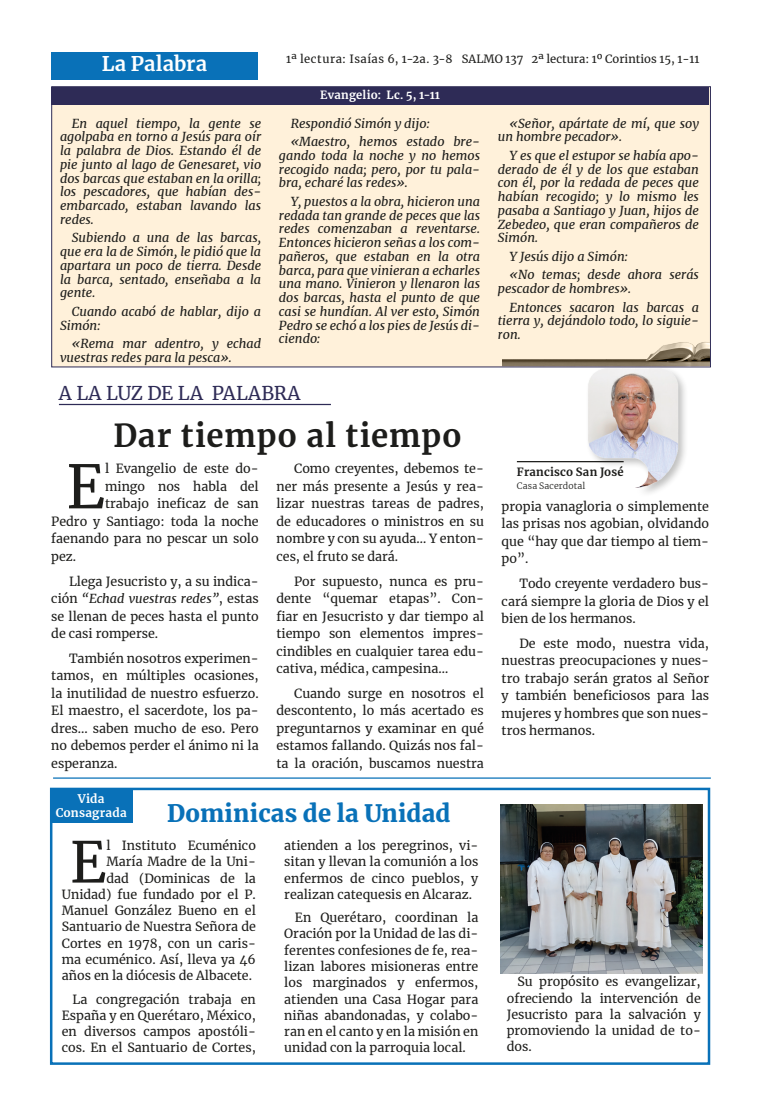
<style>
.page{position:relative;width:762px;height:1117px;background:#fff}
.page>*{position:absolute;margin:0;border:0;box-sizing:border-box;transform-origin:0 0}
.t1{font:59.62px "Merriweather";color:#1d1d1b}
.t2{font:56.25px "Merriweather";color:#1d1d1b}
.titular_de_noticia{font:700 31.25px "Merriweather";letter-spacing:.03em;color:#1d1d1b}
._0__Pagina_3{font:900 23.75px "Merriweather";letter-spacing:.01em;color:#0971b8}
.CARTA_DEL_OBISPO{font:700 20px "Merriweather";letter-spacing:.005em;color:#fff}
.LA_PALABRA{font:18.75px "Merriweather";letter-spacing:.015em;color:#2e2b56}
.t3{font:12.5px/17.5px "Merriweather";color:#1d1d1b;text-align:justify}
.t4{font:italic 12.5px/13.8px "Merriweather";color:#1d1d1b;text-align:justify}
.CARTA_DEL_OBISPO-2{font:700 11.75px "Merriweather";letter-spacing:.015em;color:#fff}
.hoja_dominical{font:11.25px "Merriweather";color:#1d1d1b}
.Secciones_de_la_Hoja{font:700 11.25px "Merriweather";letter-spacing:.02em;color:#fff}
.escritor_del_evangelio{font:700 11.25px "Merriweather";letter-spacing:.02em;color:#1d1d1b}
.subtitulo_del_comentario{font:300 8.75px "Merriweather";letter-spacing:.015em;color:#1d1d1b}
.s1{font-style:italic}
</style>
<div class="page">
<div style="left:50px;top:787px;width:660px;height:277px;border:2px solid #0971b8"></div>
<div style="left:50px;top:789px;width:82px;height:33px;background:#0971b8"></div>
<img style="left:500px;top:804px;width:202px;height:169px">
<hr style="left:59px;top:404px;width:272px;height:1px;background:#2e2b56">
<div style="left:51px;top:86px;width:660px;height:281px;background:#fff1da;border:1px solid #2e2b56"></div>
<div style="left:51px;top:87px;width:658px;height:17px;background:#2e2b56"></div>
<img style="left:502px;top:331px;width:208px;height:35px">
<div style="left:51px;top:52px;width:207px;height:27px;background:#0971b8"></div>
<hr style="left:517px;top:461px;width:107px;height:1px;background:#1d1d1b">
<img style="left:579px;top:358px;width:114px;height:131px">
<hr style="left:53px;top:777px;width:658px;height:1px;background:#0971b8">
<p class="CARTA_DEL_OBISPO" style="left:102px;top:50px;width:107px">La Palabra</p>
<p class="t4" style="left:60px;top:116px;width:203px;text-indent:12px">En aquel tiempo, la gente se agolpaba en torno a Jesús para oír la palabra de Dios. Estando él de pie junto al lago de Genesaret, vio dos barcas que estaban en la orilla; los pescadores, que habían des&shy;embarcado, estaban lavando las redes.</p>
<p class="t4" style="left:60px;top:230px;width:203px;text-indent:12px">Subiendo a una de las barcas, que era la de Simón, le pidió que la apartara un poco de tierra. Desde la barca, sentado, enseñaba a la gente.</p>
<p class="t4" style="left:60px;top:304px;width:203px;text-indent:12px">Cuando acabó de hablar, dijo a<br>Simón:</p>
<p class="t4" style="left:60px;top:336px;width:203px;text-indent:12px">«Rema mar adentro, y echad vuestras redes para la pesca».</p>
<p class="hoja_dominical" style="left:286px;top:51px;width:415px">1ª lectura: Isaías 6, 1-2a. 3-8 SALMO 137 2ª lectura: 1º Corintios 15, 1-11</p>
<p class="Secciones_de_la_Hoja" style="left:320px;top:87px;width:121px">Evangelio: Lc. 5, 1-11</p>
<p class="t4" style="left:291px;top:116px;width:141px">Respondió Simón y dijo:</p>
<p class="t4" style="left:279px;top:134px;width:203px;text-indent:12px">«Maestro, hemos estado bre&shy;gando toda la noche y no hemos recogido nada; pero, por tu pala&shy;bra, echaré las redes».</p>
<p class="t4" style="left:279px;top:194px;width:203px;text-indent:12px">Y, puestos a la obra, hicieron una redada tan grande de peces que las redes comenzaban a reventarse.<br>Entonces hicieron señas a los com&shy;pañeros, que estaban en la otra barca, para que vinieran a echarles una mano. Vinieron y llenaron las dos barcas, hasta el punto de que casi se hundían. Al ver esto, Simón Pedro se echó a los pies de Jesús di&shy;ciendo:</p>
<p class="t4" style="left:498px;top:116px;width:203px;text-indent:12px">«Señor, apártate de mí, que soy un hombre pecador».</p>
<p class="t4" style="left:498px;top:148px;width:203px;text-indent:12px">Y es que el estupor se había apo&shy;derado de él y de los que estaban con él, por la redada de peces que habían recogido; y lo mismo les pasaba a Santiago y Juan, hijos de Zebedeo, que eran compañeros de Simón.</p>
<p class="t4" style="left:509px;top:249px;width:120px">Y Jesús dijo a Simón:</p>
<p class="t4" style="left:498px;top:267px;width:203px;text-indent:12px">«No temas; desde ahora serás pescador de hombres».</p>
<p class="t4" style="left:498px;top:300px;width:203px;text-indent:12px">Entonces sacaron las barcas a tierra y, dejándolo todo, lo siguie&shy;ron.</p>
<p class="LA_PALABRA" style="left:59px;top:380px;width:243px">A LA LUZ DE LA PALABRA</p>
<p class="titular_de_noticia" style="left:113px;top:414px;width:350px">Dar tiempo al tiempo</p>
<p class="t1" style="left:66px;top:445px;width:40px">E</p>
<p class="t3" style="left:105px;top:459px;width:155px">l Evangelio de este do-</p>
<p class="t3" style="left:276px;top:459px;width:209px;text-indent:18px">Como creyentes, debemos te&shy;ner más presente a Jesús y rea&shy;lizar nuestras tareas de padres, de educadores o ministros en su nombre y con su ayuda… Y enton&shy;ces, el fruto se dará.</p>
<p class="t3" style="left:276px;top:571px;width:209px;text-indent:18px">Por supuesto, nunca es pru&shy;dente “quemar etapas”. Con&shy;fiar en Jesucristo y dar tiempo al tiempo son elementos impres&shy;cindibles en cualquier tarea edu&shy;cativa, médica, campesina…</p>
<p class="t3" style="left:276px;top:684px;width:209px;text-indent:18px">Cuando surge en nosotros el descontento, lo más acertado es preguntarnos y examinar en qué estamos fallando. Quizás nos fal&shy;ta la oración, buscamos nuestra</p>
<p class="t3" style="left:105px;top:477px;width:155px">mingo nos habla del</p>
<p class="t3" style="left:105px;top:494px;width:155px">trabajo ineficaz de san</p>
<p class="t3" style="left:51px;top:512px;width:209px">Pedro y Santiago: toda la noche</p>
<p class="t3" style="left:51px;top:529px;width:209px">faenando para no pescar un solo</p>
<p class="t3" style="left:51px;top:547px;width:26px">pez.</p>
<p class="t3" style="left:51px;top:571px;width:209px;text-indent:18px">Llega Jesucristo y, a su indica&shy;ción <span class="s1">“Echad vuestras redes”</span>, estas se llenan de peces hasta el punto de casi romperse.</p>
<p class="t3" style="left:51px;top:649px;width:209px;text-indent:18px">También nosotros experimen&shy;tamos, en múltiples ocasiones, la inutilidad de nuestro esfuerzo.<br>El maestro, el sacerdote, los pa&shy;dres... saben mucho de eso. Pero no debemos perder el ánimo ni la esperanza.</p>
<p class="CARTA_DEL_OBISPO-2" style="left:78px;top:790px;width:28px">Vida</p>
<p class="CARTA_DEL_OBISPO-2" style="left:56px;top:804px;width:72px">Consagrada</p>
<p class="t2" style="left:70px;top:823px;width:38px">E</p>
<p class="t3" style="left:106px;top:836px;width:151px">l Instituto Ecuménico</p>
<p class="_0__Pagina_3" style="left:167px;top:796px;width:285px">Dominicas de la Unidad</p>
<p class="t3" style="left:284px;top:836px;width:196px;line-height:16.2px">atienden a los peregrinos, vi&shy;sitan y llevan la comunión a los enfermos de cinco pueblos, y realizan catequesis en Alcaraz.</p>
<p class="t3" style="left:284px;top:908px;width:196px;line-height:16.2px;text-indent:11px">En Querétaro, coordinan la Oración por la Unidad de las di&shy;ferentes confesiones de fe, rea&shy;lizan labores misioneras entre los marginados y enfermos, atienden una Casa Hogar para niñas abandonadas, y colabo&shy;ran en el canto y en la misión en unidad con la parroquia local.</p>
<p class="t3" style="left:106px;top:852px;width:151px">María Madre de la Uni-</p>
<p class="t3" style="left:106px;top:868px;width:151px">dad (Dominicas de la</p>
<p class="t3" style="left:62px;top:885px;width:196px">Unidad) fue fundado por el P.</p>
<p class="t3" style="left:62px;top:901px;width:196px">Manuel González Bueno en el</p>
<p class="t3" style="left:62px;top:917px;width:196px">Santuario de Nuestra Señora de</p>
<p class="t3" style="left:62px;top:933px;width:196px">Cortes en 1978, con un caris-</p>
<p class="t3" style="left:62px;top:950px;width:196px">ma ecuménico. Así, lleva ya 46</p>
<p class="t3" style="left:62px;top:966px;width:192px">años en la diócesis de Albacete.</p>
<p class="t3" style="left:62px;top:990px;width:196px;line-height:16.2px;text-indent:11px">La congregación trabaja en España y en Querétaro, México, en diversos campos apostóli&shy;cos. En el Santuario de Cortes,</p>
<p class="escritor_del_evangelio" style="left:517px;top:464px;width:108px">Francisco San José</p>
<p class="subtitulo_del_comentario" style="left:517px;top:479px;width:70px">Casa Sacerdotal</p>
<p class="t3" style="left:502px;top:497px;width:209px">propia vanagloria o simplemente las prisas nos agobian, olvidando que “hay que dar tiempo al tiem&shy;po”.</p>
<p class="t3" style="left:502px;top:574px;width:209px;text-indent:18px">Todo creyente verdadero bus&shy;cará siempre la gloria de Dios y el bien de los hermanos.</p>
<p class="t3" style="left:502px;top:634px;width:209px;text-indent:18px">De este modo, nuestra vida, nuestras preocupaciones y nues&shy;tro trabajo serán gratos al Señor y también beneficiosos para las mujeres y hombres que son nues&shy;tros hermanos.</p>
<p class="t3" style="left:507px;top:973px;width:196px;line-height:16.2px;text-indent:11px">Su propósito es evangelizar, ofreciendo la intervención de Jesucristo para la salvación y promoviendo la unidad de to&shy;dos.</p>
</div>
